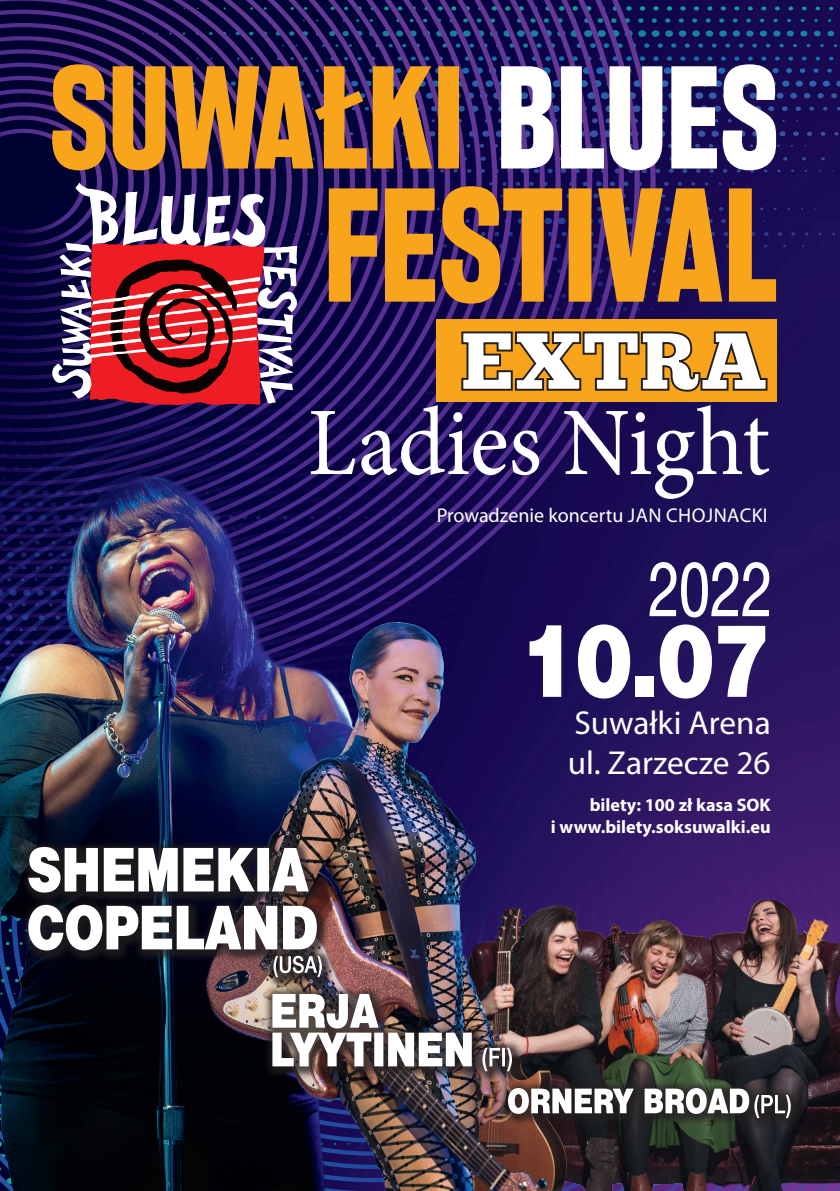
<style>
.page{position:relative;width:840px;height:1191px;background:#fff}
.page>*{position:absolute;margin:0;border:0;box-sizing:border-box;transform-origin:0 0}
.t1{font:99.6px "Switzer Cnd EFN Black";color:#fff}
.t2{font:33.2px/39.8px "Myriad Pro";color:#fff}
.t3{font:20px "Myriad Pro";color:#fff}
.t4{font:700 18.2px/21.8px "Myriad Pro";color:#fff;text-align:right}
</style>
<div class="page">
<img style="left:0;top:0;width:839px;height:888px">
<svg style="left:52px;top:64px;width:407px;height:106px;background:#ab7131"></svg>
<svg style="left:501px;top:64px;width:274px;height:106px"></svg>
<svg style="left:328px;top:186px;width:447px;height:118px;background:#a06836"></svg>
<svg style="left:310px;top:405px;width:458px;height:94px;fill:#190d57"></svg>
<div style="left:436px;top:319px;width:339px;height:83px;background:#f9a51b"></div>
<svg style="left:461px;top:331px;width:307px;height:61px"></svg>
<svg style="left:52px;top:182px;width:245px;height:223px"></svg>
<img style="left:0;top:408px;width:425px;height:783px">
<img style="left:648px;top:888px;width:191px;height:303px">
<img style="left:157px;top:602px;width:491px;height:589px">
<svg style="left:649px;top:562px;width:119px;height:55px"></svg>
<div style="left:498px;top:1079px;width:305px;height:52px;background:#231f20;opacity:.75"></div>
<svg style="left:644px;top:1088px;width:146px;height:30px"></svg>
<svg style="left:507px;top:1088px;width:126px;height:25px"></svg>
<div style="left:20px;top:838px;width:314px;height:151px;background:#231f20;opacity:.75"></div>
<svg style="left:28px;top:904px;width:294px;height:73px"></svg>
<svg style="left:28px;top:847px;width:280px;height:45px"></svg>
<div style="left:263px;top:985px;width:261px;height:99px;background:#231f20;opacity:.75"></div>
<img style="left:272px;top:994px;width:239px;height:77px">
<p class="t3" style="left:436px;top:505px;width:332px">Prowadzenie koncertu JAN CHOJNACKI</p>
<h1 class="t1" style="left:520px;top:604px;width:250px">10.07</h1>
<h2 class="t2" style="left:567px;top:704px;width:204px">Suwałki Arena ul. Zarzecze 26</h2>
<p class="t4" style="left:550px;top:794px;width:221px">bilety: 100 zł kasa SOK<br>i www.bilety.soksuwalki.eu</p>
</div>
